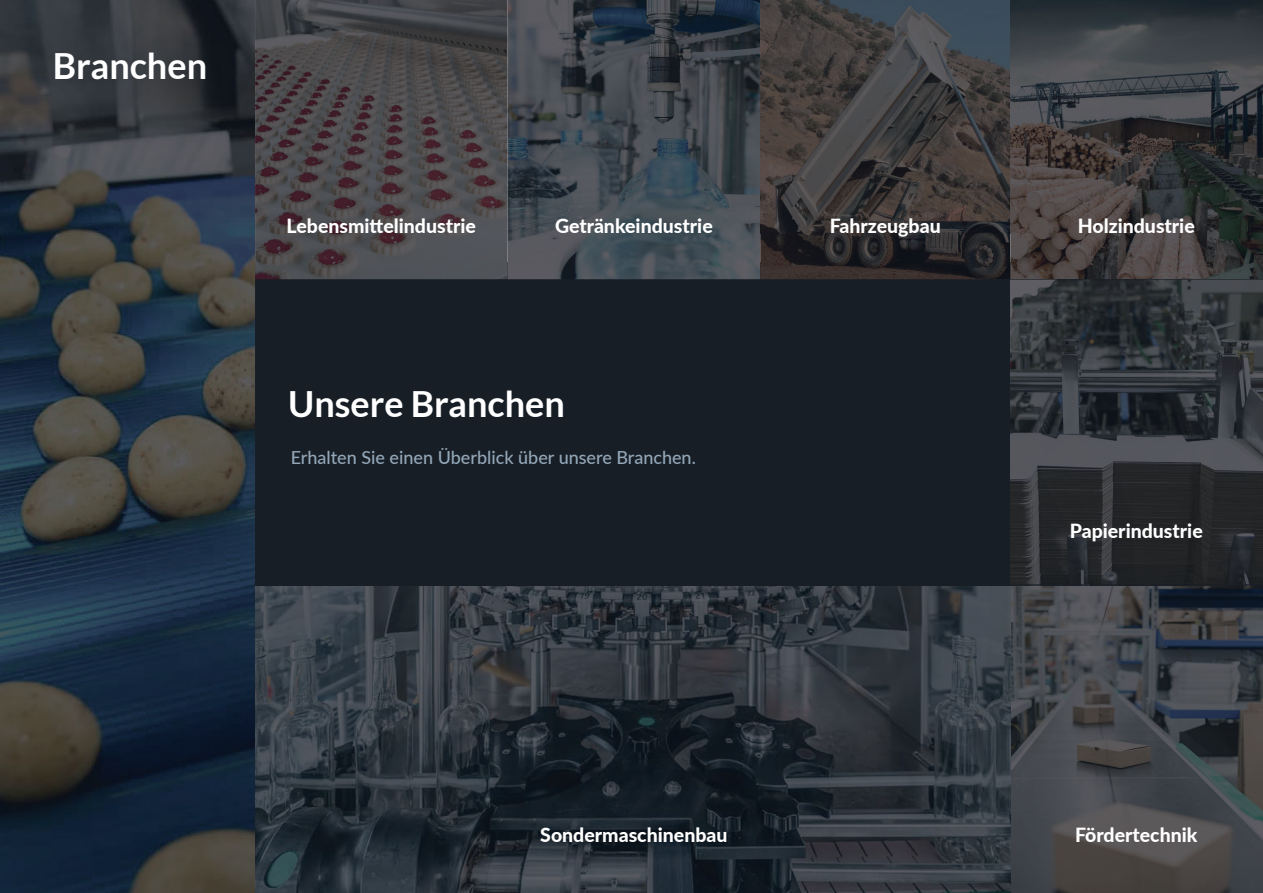
<style>
.page{position:relative;width:1263px;height:893px;background:#fff}
.page>*{position:absolute;margin:0;border:0;box-sizing:border-box;transform-origin:0 0}
.t1{font:700 36px "Lato";color:#fff}
.t2{font:800 19.5px "Lato";color:#fff}
.t3{font:500 18px "Lato";color:#93a7b8}
</style>
<div class="page">
<div style="left:242px;top:263px;width:922px;height:373px;background:#181e26"></div>
<img style="left:1010px;top:280px;width:253px;height:613px">
<img style="left:255px;top:0;width:1008px;height:280px">
<img style="left:255px;top:586px;width:755px;height:307px">
<img style="left:0;top:0;width:255px;height:893px">
<h1 class="t1" style="left:53px;top:45px;width:156px">Branchen</h1>
<p class="t2" style="left:287px;top:211px;width:191px">Lebensmittelindustrie</p>
<p class="t2" style="left:555px;top:211px;width:159px">Getränkeindustrie</p>
<p class="t2" style="left:830px;top:211px;width:112px">Fahrzeugbau</p>
<p class="t2" style="left:1078px;top:211px;width:119px">Holzindustrie</p>
<h1 class="t1" style="left:288px;top:383px;width:278px">Unsere Branchen</h1>
<p class="t3" style="left:291px;top:445px;width:407px">Erhalten Sie einen Überblick über unsere Branchen.</p>
<p class="t2" style="left:1070px;top:517px;width:135px">Papierindustrie</p>
<p class="t2" style="left:540px;top:820px;width:189px">Sondermaschinenbau</p>
<p class="t2" style="left:1075px;top:820px;width:124px">Fördertechnik</p>
</div>
